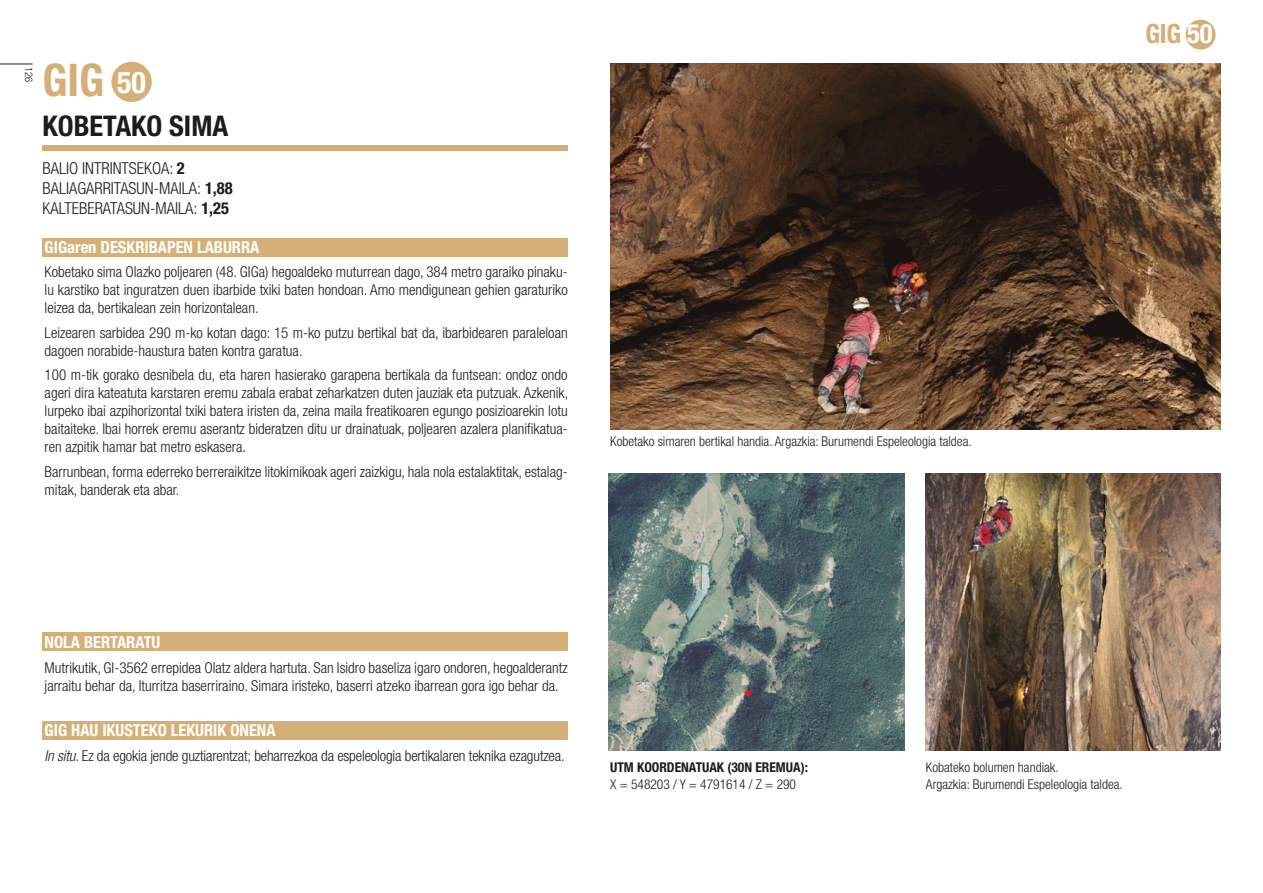
<style>
.page{position:relative;width:1263px;height:893px;background:#fff}
.page>*{position:absolute;margin:0;border:0;box-sizing:border-box;transform-origin:0 0}
.t1{font:700 condensed 45px "Helvetica Neue LT Std";color:#d4b078}
.t2{font:700 condensed 30px "Helvetica Neue LT Std";color:#fff}
.t3{font:700 condensed 28.5px "Helvetica Neue LT Std";color:#1c1c1a}
.t4{font:700 condensed 26.55px "Helvetica Neue LT Std";color:#d4b078}
.t5{font:300 condensed 16.5px/20px "Helvetica Neue LT Std";color:#1c1c1a}
.t6{font:700 condensed 16.5px "Helvetica Neue LT Std";color:#fff}
.t7{font:300 condensed 15px/18px "Helvetica Neue LT Std";color:#1c1c1a}
.t8{font:300 condensed 13.5px/16.2px "Helvetica Neue LT Std";color:#1c1c1a}
.t9{font:700 condensed 13.5px "Helvetica Neue LT Std";color:#1c1c1a}
.t10{font:300 condensed 10.5px "Helvetica Neue LT Std";color:#1c1c1a}
.s1{font-weight:700}
.s2{color:#fff}
.s3{font-style:italic}
</style>
<div class="page">
<hr style="left:0;top:64px;width:33px;height:1px;background:#1c1c1a">
<div style="left:43px;top:238px;width:525px;height:18px;background:#d4b078"></div>
<div style="left:43px;top:146px;width:525px;height:5px;background:#d4b078"></div>
<div style="left:43px;top:633px;width:525px;height:18px;background:#d4b078"></div>
<div style="left:43px;top:722px;width:525px;height:18px;background:#d4b078"></div>
<div style="left:111px;top:62px;width:41px;height:40px;background:#d4b078;border-radius:50%"></div>
<div style="left:1185px;top:20px;width:30px;height:30px;background:#d4b078;border-radius:50%"></div>
<img style="left:926px;top:474px;width:294px;height:277px">
<img style="left:608px;top:474px;width:297px;height:277px">
<img style="left:611px;top:64px;width:609px;height:365px">
<p class="t10" style="left:35px;top:67px;width:17px;rotate:90deg">126</p>
<h1 class="t1" style="left:43px;top:53px;width:63px">GIG</h1>
<h3 class="t3" style="left:43px;top:109px;width:187px">KOBETAKO SIMA</h3>
<h2 class="t2" style="left:117px;top:64px;width:30px">50</h2>
<p class="t5" style="left:43px;top:158px;width:192px">BALIO INTRINTSEKOA: <span class="s1">2<br></span>BALIAGARRITASUN-MAILA: <span class="s1">1,88<br></span>KALTEBERATASUN-MAILA: <span class="s1">1,25</span></p>
<p class="t6" style="left:45px;top:237px;width:216px">GIGaren DESKRIBAPEN LABURRA</p>
<p class="t7" style="left:45px;top:263px;width:525px;text-align:justify">Kobetako sima Olazko poljearen (48. GIGa) hegoaldeko muturrean dago, 384 metro garaiko pinaku&shy;lu karstiko bat inguratzen duen ibarbide txiki baten hondoan. Arno mendigunean gehien garaturiko leizea da, bertikalean zein horizontalean.</p>
<p class="t7" style="left:45px;top:323px;width:525px">Leizearen sarbidea 290 m-ko kotan dago: 15 m-ko putzu bertikal bat da, ibarbidearen paraleloan dagoen norabide-haustura baten kontra garatua.</p>
<p class="t7" style="left:45px;top:366px;width:525px;text-align:justify">100 m-tik gorako desnibela du, eta haren hasierako garapena bertikala da funtsean: ondoz ondo ageri dira kateatuta karstaren eremu zabala erabat zeharkatzen duten jauziak eta putzuak. Azkenik, lurpeko ibai azpihorizontal txiki batera iristen da, zeina maila freatikoaren egungo posizioarekin lotu baitaiteke. Ibai horrek eremu aserantz bideratzen ditu ur drainatuak, poljearen azalera planifikatua&shy;ren azpitik hamar bat metro eskasera.</p>
<p class="t7" style="left:45px;top:462px;width:525px">Barrunbean, forma ederreko berreraikitze litokimikoak ageri zaizkigu, hala nola estalaktitak, estalag&shy;mitak, banderak eta abar.</p>
<p class="t8" style="left:610px;top:433px;width:363px">Kobetako simaren bertikal handia. Argazkia: Burumendi Espeleologia taldea.</p>
<h3 class="t4" style="left:1145px;top:18px;width:69px">GIG <span class="s2">50</span></h3>
<p class="t6" style="left:45px;top:633px;width:117px">NOLA BERTARATU</p>
<p class="t7" style="left:45px;top:658px;width:524px">Mutrikutik, GI-3562 errepidea Olatz aldera hartuta. San Isidro baseliza igaro ondoren, hegoalderantz jarraitu behar da, Iturritza baserriraino. Simara iristeko, baserri atzeko ibarrean gora igo behar da.</p>
<p class="t6" style="left:45px;top:720px;width:232px">GIG HAU IKUSTEKO LEKURIK ONENA</p>
<p class="t7" style="left:45px;top:746px;width:521px"><span class="s3">In situ</span>. Ez da egokia jende guztiarentzat; beharrezkoa da espeleologia bertikalaren teknika ezagutzea.</p>
<p class="t9" style="left:610px;top:759px;width:199px">UTM KOORDENATUAK (30N EREMUA):</p>
<p class="t8" style="left:610px;top:775px;width:187px">X = 548203 / Y = 4791614 / Z = 290</p>
<p class="t8" style="left:926px;top:759px;width:198px">Kobateko bolumen handiak.<br>Argazkia: Burumendi Espeleologia taldea.</p>
</div>
